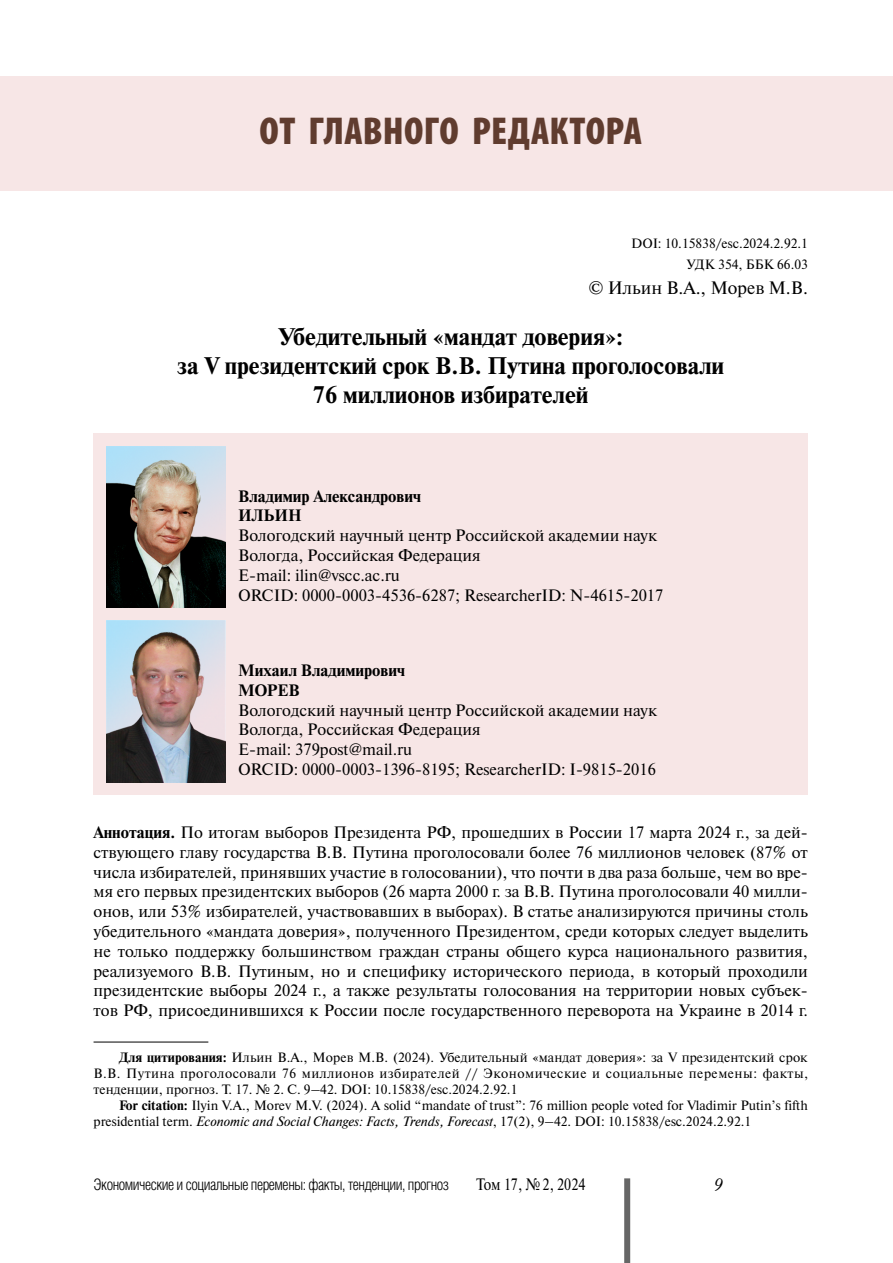
<style>
.page{position:relative;width:893px;height:1263px;background:#fff}
.page>*{position:absolute;margin:0;border:0;box-sizing:border-box;transform-origin:0 0}
.t1{font:900 condensed 39px "Myriad Pro";letter-spacing:.01em;color:#603c2f}
.t2{font:700 24px/28.8px "Newton C";color:#000;text-align:center}
.t3{font:18px "Newton C";color:#000}
.t4{font:italic 18px "Academy";color:#000}
.t5{font:16.5px/19.8px "Newton C";color:#000}
.t6{font:700 16.5px/19.8px "Newton C";color:#000}
.t7{font:16.5px "Newton C";color:#000;scale:.85 1}
.t8{font:300 15.75px "Helios Cond";letter-spacing:-.03em;color:#000}
.t9{font:13.5px/16.2px "Newton C";color:#000;text-align:justify}
.s1{font-weight:700}
.s2{font-style:italic}
</style>
<div class="page">
<div style="left:624px;top:1178px;width:6px;height:85px;background:#666"></div>
<div style="left:94px;top:434px;width:714px;height:361px;background:#f7e6e6"></div>
<hr style="left:94px;top:1042px;width:114px;height:1px;background:#000">
<img style="left:106px;top:620px;width:119px;height:162px">
<img style="left:106px;top:446px;width:119px;height:162px">
<div style="left:0;top:76px;width:893px;height:114px;background:#f7e6e6"></div>
<h1 class="t1" style="left:260px;top:106px;width:384px">ОТ ГЛАВНОГО РЕДАКТОРА</h1>
<p class="t9" style="left:631px;top:233px;width:178px;line-height:20.4px;text-align:right">DOI: 10.15838/esc.2024.2.92.1<br>УДК 354, ББК 66.03</p>
<p class="t3" style="left:588px;top:278px;width:221px">© Ильин В.А., Морев М.В.</p>
<h2 class="t2" style="left:177px;top:322px;width:548px">Убедительный «мандат доверия»:<br>за V президентский срок В.В. Путина проголосовали<br>76 миллионов избирателей</h2>
<p class="t6" style="left:238px;top:486px;width:184px">Владимир Александрович<br>ИЛЬИН</p>
<p class="t5" style="left:238px;top:526px;width:427px">Вологодский научный центр Российской академии наук Вологда, Российская Федерация<br>E-mail: ilin@vscc.ac.ru<br>ORCID: 0000-0003-4536-6287; ResearcherID: N-4615-2017</p>
<p class="t6" style="left:238px;top:660px;width:168px">Михаил Владимирович<br>МОРЕВ</p>
<p class="t5" style="left:238px;top:700px;width:420px">Вологодский научный центр Российской академии наук Вологда, Российская Федерация<br>E-mail: 379post@mail.ru<br>ORCID: 0000-0003-1396-8195; ResearcherID: I-9815-2016</p>
<p class="t5" style="left:94px;top:822px;width:716px;text-align:justify"><span class="s1">Аннотация.</span> По итогам выборов Президента РФ, прошедших в России 17 марта 2024 г., за дей&shy;ствующего главу государства В.В. Путина проголосовали более 76 миллионов человек (87% от числа избирателей, принявших участие в голосовании), что почти в два раза больше, чем во вре&shy;мя его первых президентских выборов (26 марта 2000 г. за В.В. Путина проголосовали 40 милли&shy;онов, или 53% избирателей, участвовавших в выборах). В статье анализируются причины столь убедительного «мандата доверия», полученного Президентом, среди которых следует выделить не только поддержку большинством граждан страны общего курса национального развития, реализуемого В.В. Путиным, но и специфику исторического периода, в который проходили президентские выборы 2024 г., а также результаты голосования на территории новых субъек&shy;тов РФ, присоединившихся к России после государственного переворота на Украине в 2014 г.</p>
<p class="t9" style="left:94px;top:1049px;width:716px;text-indent:26px"><span class="s1">Для цитирования:</span> Ильин В.А., Морев М.В. (2024). Убедительный «мандат доверия»: за V президентский срок В.В. Путина проголосовали 76 миллионов избирателей // Экономические и социальные перемены: факты, тенденции, прогноз. Т. 17. № 2. С. 9–42. DOI: 10.15838/esc.2024.2.92.1</p>
<p class="t9" style="left:94px;top:1097px;width:716px;text-indent:26px"><span class="s1">For citation:</span> Ilyin V.A., Morev M.V. (2024). A solid “mandate of trust”: 76 million people voted for Vladimir Putin’s fifth presidential term. <span class="s2">Economic and Social Changes: Facts, Trends, Forecast</span>, 17(2), 9–42. DOI: 10.15838/esc.2024.2.92.1</p>
<p class="t8" style="left:94px;top:1176px;width:357px">Экономические и социальные перемены: факты, тенденции, прогноз</p>
<p class="t7" style="left:476px;top:1175px;width:130px">Том 17, №2, 2024</p>
<p class="t4" style="left:714px;top:1174px;width:10px">9</p>
</div>
